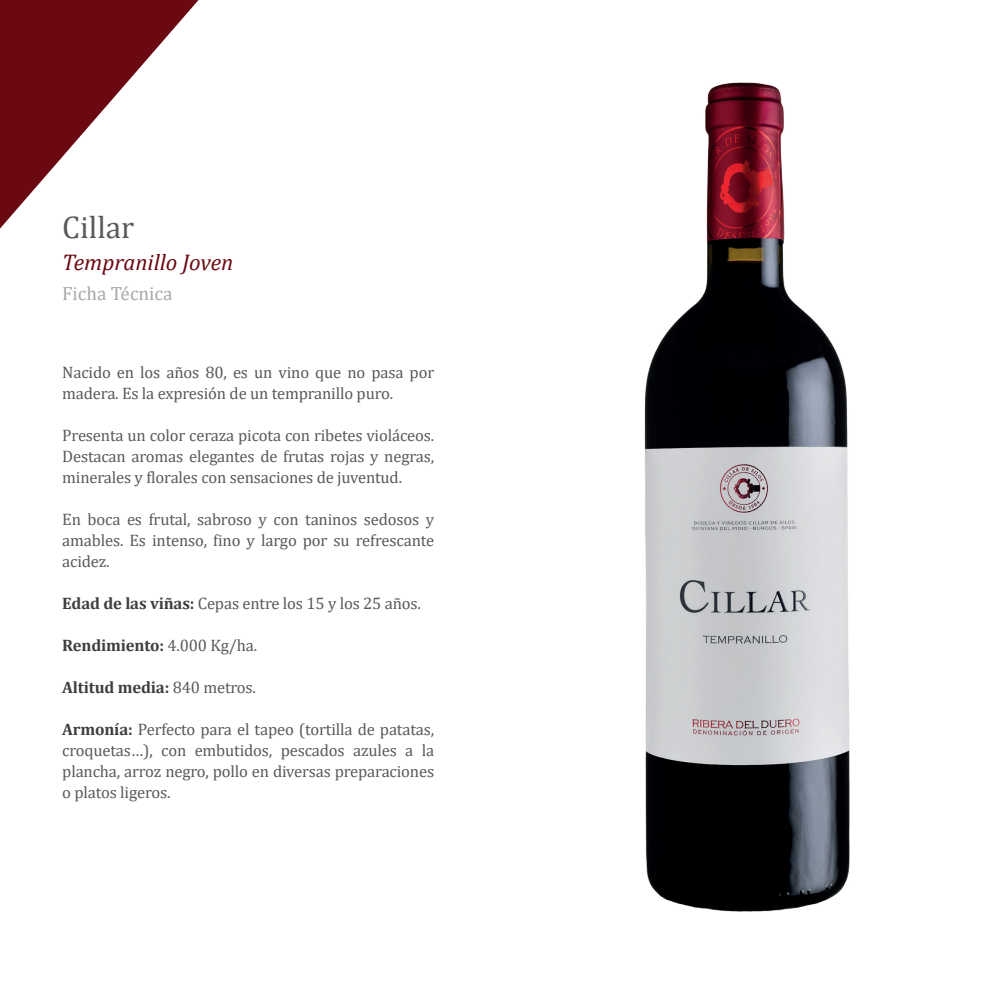
<style>
.page{position:relative;width:993px;height:993px;background:#fff}
.page>*{position:absolute;margin:0;border:0;box-sizing:border-box;transform-origin:0 0}
.t1{font:31.5px "Cambria";color:#585b5c}
.t2{font:italic 22.75px "Cambria";color:#6a0912}
.t3{font:19.25px "Cambria";color:#a8a9ad}
.t4{font:16.62px/21px "Cambria";letter-spacing:-.01em;color:#585b5c;text-align:justify}
.t5{font:700 16.62px "Cambria";letter-spacing:-.01em;color:#3e3e3f}
.s1{font-weight:700;color:#3e3e3f}
.s2{font-weight:400;color:#585b5c}
</style>
<div class="page">
<svg style="left:0;top:0;width:198px;height:228px;fill:#6a0912"></svg>
<img style="left:644px;top:82px;width:206px;height:830px">
<p class="t1" style="left:62px;top:208px;width:73px">Cillar</p>
<p class="t2" style="left:62px;top:246px;width:173px">Tempranillo Joven</p>
<p class="t3" style="left:62px;top:282px;width:112px">Ficha Técnica</p>
<p class="t4" style="left:62px;top:361px;width:373px">Nacido en los años 80, es un vino que no pasa por madera. Es la expresión de un tempranillo puro.</p>
<p class="t4" style="left:62px;top:424px;width:373px">Presenta un color ceraza picota con ribetes violáceos.<br>Destacan aromas elegantes de frutas rojas y negras, minerales y florales con sensaciones de juventud.</p>
<p class="t4" style="left:62px;top:508px;width:373px">En boca es frutal, sabroso y con taninos sedosos y amables. Es intenso, fino y largo por su refrescante acidez.</p>
<p class="t4" style="left:62px;top:592px;width:360px"><span class="s1">Edad de las viñas:</span> Cepas entre los 15 y los 25 años.</p>
<p class="t5" style="left:62px;top:633px;width:196px">Rendimiento: <span class="s2">4.000 Kg/ha.</span></p>
<p class="t5" style="left:62px;top:675px;width:195px">Altitud media: <span class="s2">840 metros.</span></p>
<p class="t4" style="left:62px;top:718px;width:373px"><span class="s1">Armonía:</span> Perfecto para el tapeo (tortilla de patatas, croquetas…), con embutidos, pescados azules a la plancha, arroz negro, pollo en diversas preparaciones o platos ligeros.</p>
</div>
